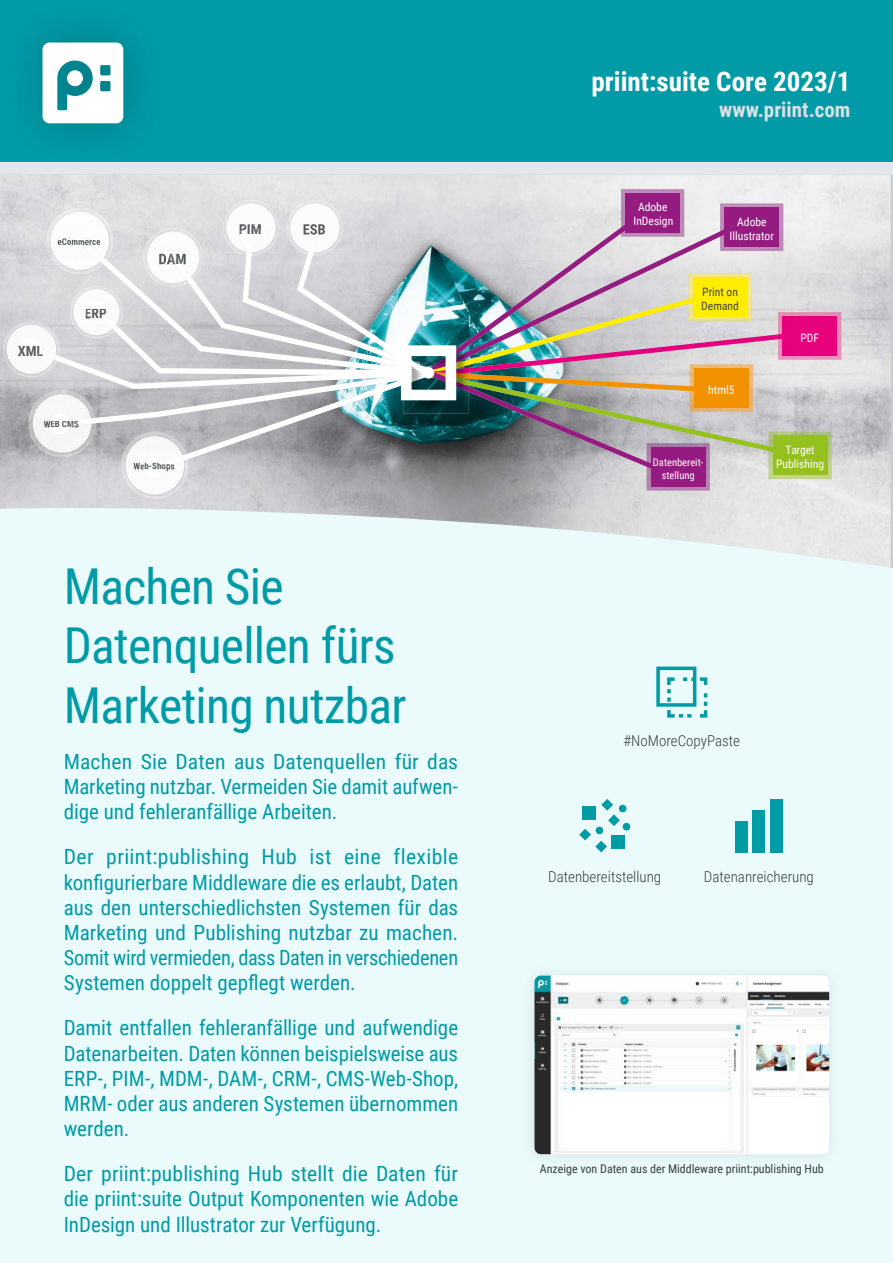
<style>
.page{position:relative;width:893px;height:1263px;background:#fff}
.page>*{position:absolute;margin:0;border:0;box-sizing:border-box;transform-origin:0 0}
.t1{font:49.5px/59.4px "Roboto Condensed";letter-spacing:-.015em;color:#009ba7}
.t2{font:700 27px "Roboto Condensed";color:#fff}
.t3{font:21px/25.2px "Roboto Condensed";color:#009ba7;text-align:justify}
.t4{font:700 21px "Roboto Condensed";color:#dae0e3}
.t5{font:300 15px "Roboto Condensed";color:#363f44}
.t6{font:700 14.55px "Roboto Condensed";color:#5a5e60}
.t7{font:700 14.25px "Roboto Condensed";color:#5a5e60}
.t8{font:700 13.5px "Roboto Condensed";color:#5a5e60}
.t9{font:12px "Roboto Condensed";color:#363f44}
.t10{font:11.55px/14px "Roboto Condensed";color:#fff;text-align:center}
.t11{font:11.55px/14px "Roboto Condensed";color:#444749}
.t12{font:10.5px "Roboto Condensed";color:#fff}
.t13{font:700 9px "Roboto Condensed";color:#5a5e60}
</style>
<div class="page">
<img style="left:0;top:174px;width:891px;height:333px">
<img style="left:222px;top:199px;width:58px;height:25px">
<img style="left:225px;top:201px;width:52px;height:23px">
<img style="left:226px;top:203px;width:50px;height:21px">
<img style="left:286px;top:199px;width:57px;height:25px">
<img style="left:289px;top:201px;width:52px;height:23px">
<img style="left:290px;top:203px;width:50px;height:21px">
<img style="left:46px;top:207px;width:68px;height:17px">
<img style="left:49px;top:211px;width:61px;height:13px">
<img style="left:50px;top:212px;width:59px;height:12px">
<img style="left:3px;top:321px;width:15px;height:40px">
<img style="left:5px;top:323px;width:13px;height:38px">
<img style="left:5px;top:361px;width:13px;height:15px">
<img style="left:7px;top:325px;width:11px;height:49px">
<img style="left:121px;top:480px;width:48px;height:19px">
<img style="left:124px;top:480px;width:61px;height:16px">
<img style="left:125px;top:480px;width:59px;height:14px">
<img style="left:720px;top:204px;width:63px;height:20px">
<img style="left:621px;top:189px;width:63px;height:35px">
<div style="left:724px;top:207px;width:55px;height:40px;background:#951b81"></div>
<div style="left:625px;top:193px;width:55px;height:40px;background:#951b81"></div>
<img style="left:789px;top:312px;width:52px;height:48px">
<div style="left:782px;top:316px;width:55px;height:40px;background:#e6007d"></div>
<img style="left:789px;top:432px;width:43px;height:47px">
<div style="left:773px;top:435px;width:55px;height:40px;background:#95c11f"></div>
<img style="left:647px;top:480px;width:63px;height:11px">
<div style="left:651px;top:447px;width:55px;height:40px;background:#951b81"></div>
<svg style="left:18px;top:224px;width:771px;height:256px"></svg>
<div style="left:0;top:0;width:893px;height:174px;background:#e3e7ea"></div>
<div style="left:0;top:0;width:893px;height:162px;background:#009ba7"></div>
<div style="left:3px;top:3px;width:160px;height:160px;background:#0099a5"></div>
<svg style="left:43px;top:43px;width:80px;height:80px;background:#cde7e9"></svg>
<div style="left:67px;top:70px;width:16px;height:16px;background:#fff;border-radius:50%"></div>
<div style="left:0;top:507px;width:893px;height:756px;background:#ebfafa"></div>
<div style="left:521px;top:962px;width:322px;height:206px;background:#e8f6f6"></div>
<img style="left:534px;top:975px;width:295px;height:179px">
<svg style="left:655px;top:665px;width:54px;height:54px;background:#ace0e3"></svg>
<div style="left:735px;top:821px;width:13px;height:31px;background:#009ca6"></div>
<div style="left:753px;top:810px;width:12px;height:42px;background:#009ca6"></div>
<div style="left:770px;top:799px;width:12px;height:53px;background:#009ca6"></div>
<div style="left:611px;top:835px;width:14px;height:13px;background:#009ca6"></div>
<svg style="left:579px;top:799px;width:41px;height:53px;background:#a8dfe2"></svg>
<div style="left:596px;top:827px;width:7px;height:7px;background:#009ca6;border-radius:50%"></div>
<div style="left:619px;top:805px;width:7px;height:7px;background:#009ca6;border-radius:50%"></div>
<div style="left:623px;top:823px;width:7px;height:7px;background:#009ca6;border-radius:50%"></div>
<p class="t13" style="left:71px;top:235px;width:22px">mmer</p>
<p class="t7" style="left:18px;top:341px;width:27px">XML</p>
<p class="t8" style="left:85px;top:304px;width:23px">ERP</p>
<p class="t13" style="left:44px;top:418px;width:37px">WEB CMS</p>
<p class="t6" style="left:167px;top:249px;width:21px">AM</p>
<p class="t13" style="left:140px;top:460px;width:36px">eb-Shops</p>
<p class="t7" style="left:239px;top:219px;width:24px">PIM</p>
<h1 class="t1" style="left:64px;top:555px;width:344px">Machen Sie<br>Datenquellen fürs<br>Marketing nutzbar</h1>
<p class="t3" style="left:64px;top:748px;width:396px">Machen Sie Daten aus Datenquellen für das Marketing nutzbar. Vermeiden Sie damit aufwen&shy;dige und fehleranfällige Arbeiten.</p>
<p class="t3" style="left:64px;top:843px;width:396px">Der priint:publishing Hub ist eine flexible konfigurierbare Middleware die es erlaubt, Daten aus den unterschiedlichsten Systemen für das Marketing und Publishing nutzbar zu machen.<br>Somit wird vermieden, dass Daten in verschiedenen Systemen doppelt gepflegt werden.</p>
<p class="t3" style="left:64px;top:1014px;width:396px">Damit entfallen fehleranfällige und aufwendige Datenarbeiten. Daten können beispielsweise aus ERP-, PIM-, MDM-, DAM-, CRM-, CMS-Web-Shop, MRM- oder aus anderen Systemen übernommen werden.</p>
<p class="t3" style="left:64px;top:1160px;width:396px">Der priint:publishing Hub stellt die Daten für die priint:suite Output Komponenten wie Adobe InDesign und Illustrator zur Verfügung.</p>
<p class="t2" style="left:592px;top:63px;width:260px">priint:suite Core 2023/1</p>
<p class="t4" style="left:719px;top:95px;width:133px">www.priint.com</p>
<p class="t10" style="left:633px;top:199px;width:41px">Adobe<br>InDesign</p>
<p class="t10" style="left:729px;top:215px;width:46px">Adobe<br>Illustrator</p>
<p class="t11" style="left:701px;top:285px;width:39px">Print on<br>Demand</p>
<p class="t10" style="left:708px;top:383px;width:28px">html5</p>
<p class="t10" style="left:800px;top:330px;width:20px">PDF</p>
<p class="t10" style="left:786px;top:443px;width:31px">Target</p>
<p class="t12" style="left:653px;top:455px;width:52px">Datenbereit-</p>
<p class="t10" style="left:776px;top:457px;width:49px">Publishing</p>
<p class="t12" style="left:662px;top:468px;width:34px">stellung</p>
<p class="t5" style="left:623px;top:730px;width:118px">#NoMoreCopyPaste</p>
<p class="t5" style="left:548px;top:866px;width:115px">Datenbereitstellung</p>
<p class="t5" style="left:704px;top:866px;width:112px">Datenanreicherung</p>
<p class="t9" style="left:540px;top:1161px;width:285px">Anzeige von Daten aus der Middleware priint:publishing Hub</p>
</div>
